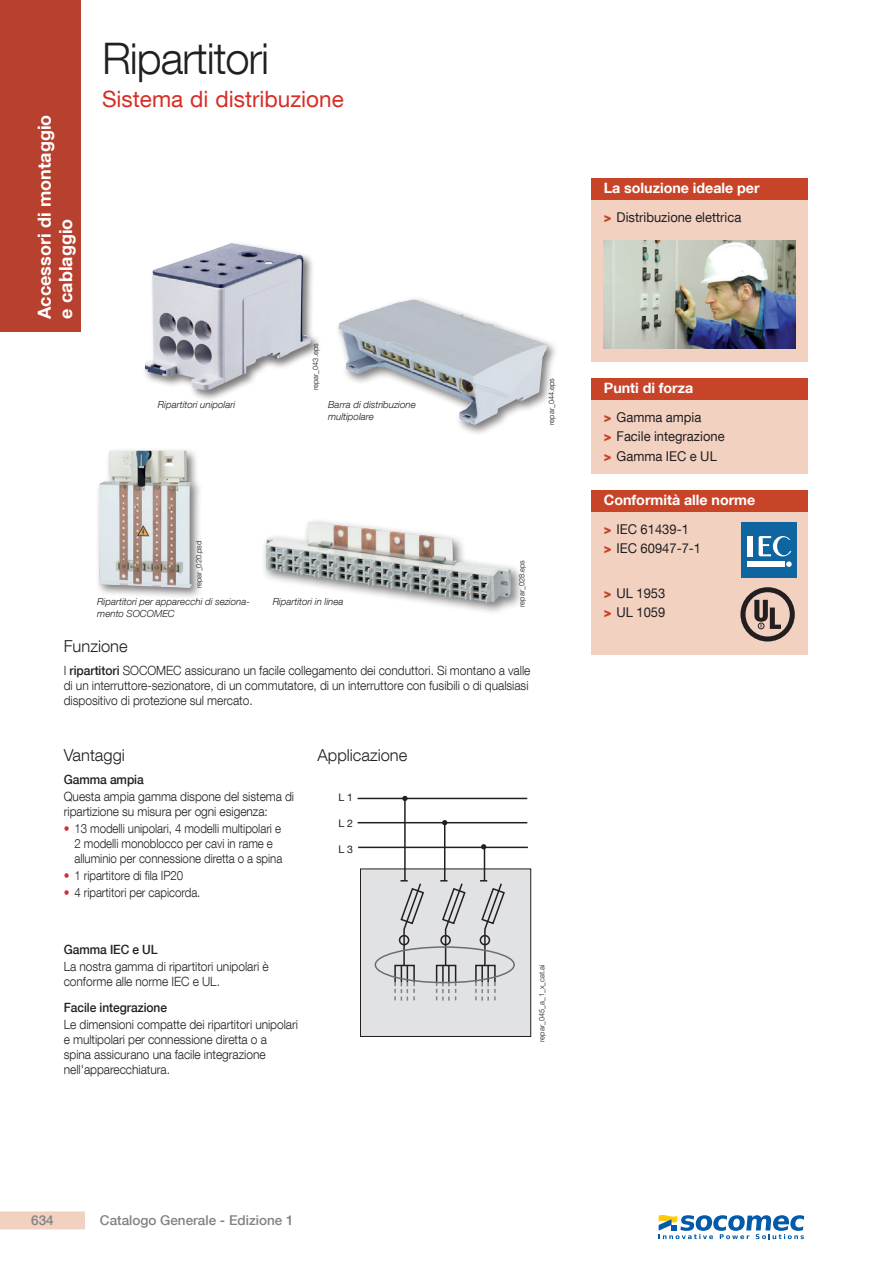
<style>
.page{position:relative;width:893px;height:1263px;background:#fff}
.page>*{position:absolute;margin:0;border:0;box-sizing:border-box;transform-origin:0 0}
.t1{font:300 43.5px "Helvetica Neue LT Com";letter-spacing:-.025em;color:#231f20}
.t2{font:22.5px "Helvetica Neue LT Com";color:#d62d26}
.t3{font:700 18px/21.6px "Helvetica Neue LT Com";color:#fff}
.t4{font:300 16.5px "Helvetica Neue LT Com";color:#231f20}
.t5{font:700 14.25px "Helvetica Neue LT Com";color:#fff}
.t6{font:13.5px/19.2px "Helvetica Neue LT Com";color:#231f20;scale:.96 1}
.t7{font:500 13.5px "Helvetica Neue LT Com";color:#808285}
.t8{font:300 12.75px/15px "Helvetica Neue LT Com";letter-spacing:-.005em;color:#231f20;scale:.94 1}
.t9{font:300 12.75px/15px "Helvetica Neue LT Com";letter-spacing:-.005em;color:#231f20;scale:.9 1}
.t10{font:500 12.75px "Helvetica Neue LT Com";letter-spacing:-.005em;color:#231f20;scale:.94 1}
.t11{font:10.5px "Helvetica Neue LT Com";color:#231f20}
.t12{font:italic 300 9.75px/11.7px "Helvetica Neue LT Com";color:#231f20}
.t13{font:300 7.5px "Helvetica Neue LT Com";color:#231f20}
.s1{font-weight:500}
.s2{color:#d62d26}
.s3{font-weight:900;color:#c84428}
</style>
<div class="page">
<div style="left:0;top:1211px;width:85px;height:18px;background:#f2d1c1"></div>
<div style="left:0;top:0;width:81px;height:332px;background:#b7402f"></div>
<div style="left:591px;top:200px;width:217px;height:161px;background:#f2d1c1"></div>
<div style="left:591px;top:179px;width:217px;height:21px;background:#c84428"></div>
<img style="left:604px;top:240px;width:191px;height:108px">
<div style="left:591px;top:400px;width:217px;height:73px;background:#f2d1c1"></div>
<div style="left:591px;top:378px;width:217px;height:22px;background:#c84428"></div>
<div style="left:591px;top:512px;width:217px;height:143px;background:#f2d1c1"></div>
<div style="left:591px;top:490px;width:217px;height:22px;background:#c84428"></div>
<div style="left:741px;top:523px;width:55px;height:55px;background:#0e659f"></div>
<hr style="left:747px;top:562px;width:37px;height:1px;background:#fff">
<hr style="left:747px;top:564px;width:37px;height:1px;background:#fff">
<hr style="left:747px;top:566px;width:37px;height:1px;background:#fff">
<div style="left:747px;top:536px;width:5px;height:20px;background:#fff"></div>
<svg style="left:759px;top:536px;width:33px;height:31px"></svg>
<svg style="left:740px;top:587px;width:55px;height:54px"></svg>
<div style="left:142px;top:240px;width:180px;height:161px;background:#231f20;opacity:.6"></div>
<img style="left:145px;top:243px;width:166px;height:147px">
<div style="left:335px;top:296px;width:224px;height:141px;background:#231f20;opacity:.6"></div>
<img style="left:338px;top:299px;width:209px;height:126px">
<div style="left:95px;top:447px;width:109px;height:153px;background:#231f20;opacity:.6"></div>
<img style="left:99px;top:451px;width:93px;height:137px">
<div style="left:261px;top:517px;width:263px;height:98px;background:#231f20;opacity:.6"></div>
<img style="left:266px;top:522px;width:245px;height:81px">
<div style="left:360px;top:869px;width:171px;height:167px;background:#e1e2e4"></div>
<div style="left:360px;top:868px;width:171px;height:169px;border:1px solid #231f20"></div>
<hr style="left:358px;top:798px;width:169px;height:1px;background:#231f20">
<hr style="left:358px;top:822px;width:169px;height:1px;background:#231f20">
<hr style="left:358px;top:847px;width:170px;height:1px;background:#231f20">
<hr style="left:404px;top:797px;width:2px;height:84px;background:#231f20">
<hr style="left:444px;top:823px;width:1px;height:58px;background:#231f20">
<hr style="left:484px;top:847px;width:1px;height:34px;background:#231f20">
<svg style="left:402px;top:796px;width:6px;height:5px"></svg>
<svg style="left:442px;top:820px;width:5px;height:5px"></svg>
<svg style="left:481px;top:844px;width:5px;height:5px"></svg>
<svg style="left:394px;top:880px;width:31px;height:120px"></svg>
<svg style="left:436px;top:880px;width:31px;height:120px"></svg>
<svg style="left:475px;top:880px;width:31px;height:120px"></svg>
<div style="left:375px;top:946px;width:140px;height:37px;border:2px solid #6c6d70;border-radius:50%"></div>
<svg style="left:659px;top:1215px;width:145px;height:24px"></svg>
<h3 class="t3" style="left:33px;top:319px;width:206px;rotate:-90deg">Accessori di montaggio e cablaggio</h3>
<h1 class="t1" style="left:102px;top:32px;width:169px">Ripartitori</h1>
<h2 class="t2" style="left:102px;top:85px;width:243px">Sistema di distribuzione</h2>
<p class="t13" style="left:311px;top:390px;width:48px;rotate:-90deg">repar_043.eps</p>
<p class="t12" style="left:158px;top:398px;width:79px">Ripartitori unipolari</p>
<p class="t12" style="left:328px;top:398px;width:89px">Barra di distribuzione multipolare</p>
<p class="t13" style="left:547px;top:425px;width:48px;rotate:-90deg">repar_044.eps</p>
<p class="t13" style="left:194px;top:588px;width:49px;rotate:-90deg">repar_020.psd</p>
<p class="t12" style="left:97px;top:596px;width:154px">Ripartitori per apparecchi di seziona&shy;mento SOCOMEC</p>
<p class="t12" style="left:273px;top:596px;width:72px">Ripartitori in linea</p>
<p class="t4" style="left:64px;top:636px;width:65px">Funzione</p>
<p class="t13" style="left:517px;top:607px;width:48px;rotate:-90deg">repar_028.eps</p>
<p class="t8" style="left:64px;top:662px;width:498px">I <span class="s1">ripartitori</span> SOCOMEC assicurano un facile collegamento dei conduttori. Si montano a valle di un interruttore-sezionatore, di un commutatore, di un interruttore con fusibili o di qualsiasi dispositivo di protezione sul mercato.</p>
<p class="t4" style="left:64px;top:745px;width:63px">Vantaggi</p>
<p class="t4" style="left:317px;top:745px;width:91px">Applicazione</p>
<p class="t10" style="left:64px;top:772px;width:87px">Gamma ampia</p>
<p class="t8" style="left:64px;top:789px;width:247px">Questa ampia gamma dispone del sistema di ripartizione su misura per ogni esigenza:</p>
<p class="t9" style="left:74px;top:821px;width:233px;text-indent:-11px"><span class="s2">•</span> 13 modelli unipolari, 4 modelli multipolari e<br>2 modelli monoblocco per cavi in rame e alluminio per connessione diretta o a spina</p>
<p class="t9" style="left:64px;top:868px;width:134px"><span class="s2">•</span> 1 ripartitore di fila IP20</p>
<p class="t9" style="left:64px;top:885px;width:153px"><span class="s2">•</span> 4 ripartitori per capicorda.</p>
<p class="t11" style="left:338px;top:791px;width:16px">L 1</p>
<p class="t11" style="left:338px;top:817px;width:16px">L 2</p>
<p class="t11" style="left:338px;top:843px;width:16px">L 3</p>
<p class="t10" style="left:64px;top:941px;width:102px">Gamma IEC e UL</p>
<p class="t8" style="left:64px;top:958px;width:219px">La nostra gamma di ripartitori unipolari è conforme alle norme IEC e UL.</p>
<p class="t10" style="left:64px;top:999px;width:111px">Facile integrazione</p>
<p class="t8" style="left:64px;top:1016px;width:251px">Le dimensioni compatte dei ripartitori unipolari e multipolari per connessione diretta o a<br>spina assicurano una facile integrazione nell'apparecchiatura.</p>
<p class="t13" style="left:537px;top:1042px;width:78px;rotate:-90deg">repar_045_a_1_x_cat.ai</p>
<p class="t5" style="left:604px;top:179px;width:157px">La soluzione ideale per</p>
<p class="t6" style="left:604px;top:208px;width:145px"><span class="s3">&gt;</span> Distribuzione elettrica</p>
<p class="t5" style="left:604px;top:379px;width:91px">Punti di forza</p>
<p class="t6" style="left:604px;top:407px;width:127px"><span class="s3">&gt;</span> Gamma ampia<br><span class="s3">&gt;</span> Facile integrazione <span class="s3">&gt;</span> Gamma IEC e UL</p>
<p class="t5" style="left:604px;top:490px;width:153px">Conformità alle norme</p>
<p class="t6" style="left:604px;top:519px;width:103px"><span class="s3">&gt;</span> IEC 61439-1<br><span class="s3">&gt;</span> IEC 60947-7-1</p>
<p class="t6" style="left:604px;top:583px;width:66px"><span class="s3">&gt;</span> UL 1953 <span class="s3">&gt;</span> UL 1059</p>
<p class="t7" style="left:31px;top:1212px;width:24px">634</p>
<p class="t7" style="left:100px;top:1212px;width:195px">Catalogo Generale - Edizione 1</p>
</div>
